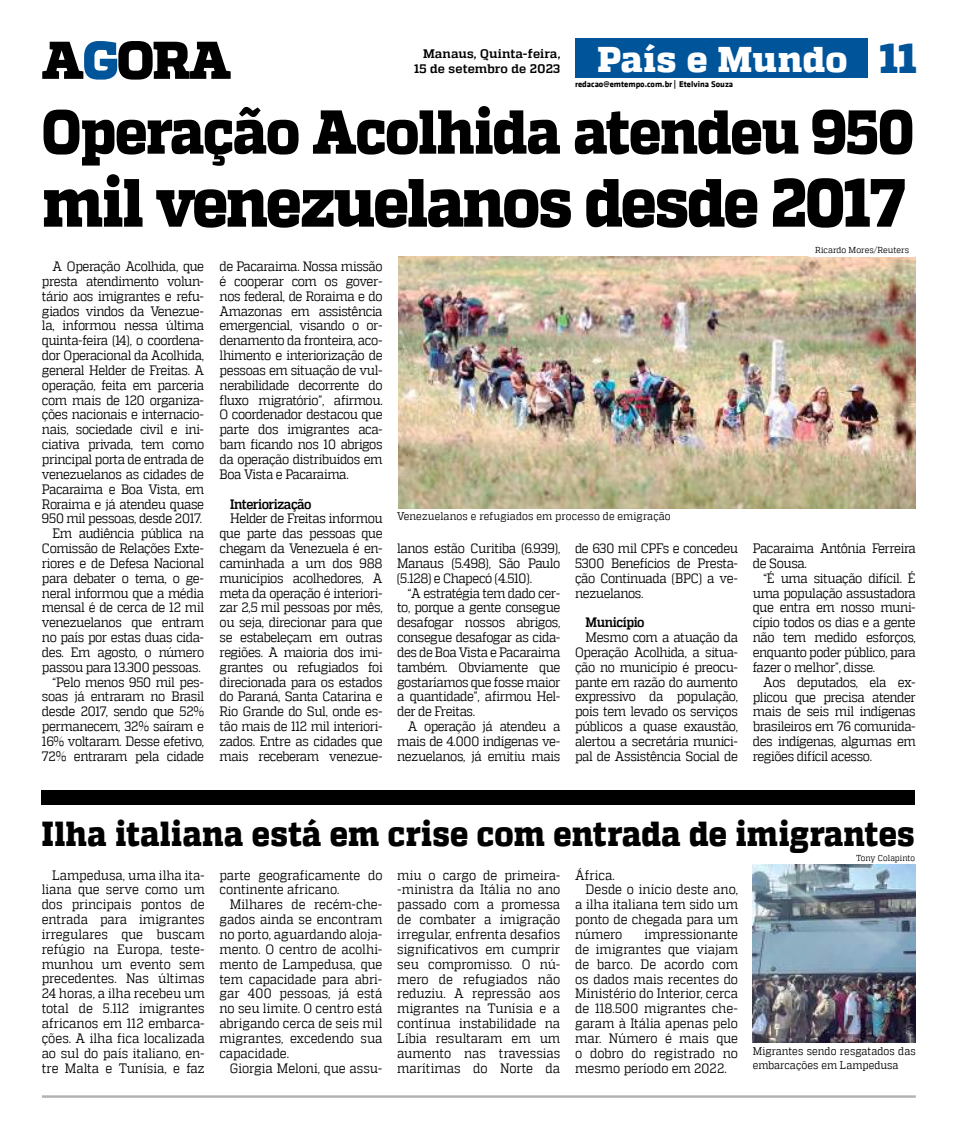
<style>
.page{position:relative;width:957px;height:1134px;background:#fff}
.page>*{position:absolute;margin:0;border:0;box-sizing:border-box;transform-origin:0 0}
.t1{font:800 68px "MW Quadon";letter-spacing:-.03em;color:#000;scale:.9 1}
.t2{font:800 61.88px "MW Quadon";letter-spacing:-.025em;color:#000;scale:.9 1}
.t3{font:800 41.75px "MW Quadon";color:#00549a}
.t4{font:800 35.75px "MW Quadon";letter-spacing:.01em;color:#fff}
.t5{font:800 34.62px "MW Quadon";letter-spacing:.005em;color:#000;scale:.9 1}
.t6{font:13.62px/14.9px "MW Quadon";letter-spacing:-.03em;color:#000;text-align:justify;scale:.9 1}
.t7{font:13.62px/14.9px "MW Quadon";letter-spacing:-.005em;color:#000;scale:.9 1}
.t8{font:700 13.62px "MW Quadon";letter-spacing:-.035em;color:#000;scale:.9 1}
.t9{font:13.62px "MW Quadon";color:#000;scale:.9 1}
.t10{font:700 12.38px/14.9px "MW Quadon";letter-spacing:.01em;color:#000;text-align:right}
.t11{font:11.12px/13.4px "MW Quadon";letter-spacing:.01em;color:#000;scale:.9 1}
.t12{font:700 8.62px "MW Klavika Bd";color:#000}
.t13{font:8.62px "MW Quadon";letter-spacing:.005em;color:#000;scale:.95 1}
.t14{font:8.62px "MW Quadon";letter-spacing:.005em;color:#000;scale:.9 1}
</style>
<div class="page">
<hr style="left:42px;top:1095px;width:874px;height:3px;background:#b1b3b5">
<img style="left:399px;top:256px;width:517px;height:252px">
<div style="left:809px;top:241px;width:106px;height:16px;background:#fff"></div>
<div style="left:41px;top:790px;width:874px;height:15px;background:#000"></div>
<img style="left:753px;top:865px;width:162px;height:178px">
<svg style="left:42px;top:41px;width:189px;height:39px"></svg>
<div style="left:575px;top:39px;width:292px;height:39px;background:#00549a"></div>
<p class="t10" style="left:414px;top:47px;width:148px">Manaus, Quinta-feira,<br>15 de setembro de 2023</p>
<h3 class="t4" style="left:597px;top:38px;width:251px">País e Mundo</h3>
<p class="t12" style="left:575px;top:78px;width:160px">redacao@emtempo.com.br | Etelvina Souza</p>
<h3 class="t3" style="left:879px;top:34px;width:39px">11</h3>
<h2 class="t2" style="left:42px;top:96px;width:970px">Operação Acolhida atendeu 950</h2>
<h1 class="t1" style="left:42px;top:163px;width:960px">mil venezuelanos desde 2017</h1>
<p class="t13" style="left:815px;top:245px;width:100px">Ricardo Mores/Reuters</p>
<p class="t6" style="left:42px;top:259px;width:182px;text-align:right">A Operação Acolhida, que presta atendimento volun&shy;tário aos imigrantes e refu&shy;giados vindos da Venezue&shy;la, informou nessa última quinta-feira (14), o coordena&shy;dor Operacional da Acolhida, general Helder de Freitas. A operação, feita em parceria com mais de 120 organiza&shy;ções nacionais e internacio&shy;nais, sociedade civil e ini&shy;ciativa privada, tem como principal porta de entrada de venezuelanos as cidades de<br>Pacaraima e Boa Vista, em<br>Roraima e já atendeu quase<br>950 mil pessoas, desde 2017.<br>Em audiência pública na<br>Comissão de Relações Exte&shy;riores e de Defesa Nacional para debater o tema, o ge&shy;neral informou que a média mensal é de cerca de 12 mil venezuelanos que entram no país por estas duas cida&shy;des. Em agosto, o número passou para 13.300 pessoas. “Pelo menos 950 mil pes&shy;soas já entraram no Brasil desde 2017, sendo que 52% permanecem, 32% saíram e<br>16% voltaram. Desse efetivo,<br>72% entraram pela cidade</p>
<p class="t6" style="left:220px;top:259px;width:183px">de Pacaraima. Nossa missão é cooperar com os gover&shy;nos federal, de Roraima e do Amazonas em assistência emergencial, visando o or&shy;denamento da fronteira, aco&shy;lhimento e interiorização de pessoas em situação de vul&shy;nerabilidade decorrente do fluxo migratório”, afirmou.<br>O coordenador destacou que parte dos imigrantes aca&shy;bam ficando nos 10 abrigos da operação distribuídos em Boa Vista e Pacaraima.</p>
<p class="t8" style="left:230px;top:496px;width:92px">Interiorização</p>
<p class="t6" style="left:220px;top:511px;width:183px;text-indent:10px">Helder de Freitas informou que parte das pessoas que chegam da Venezuela é en&shy;caminhada a um dos 988 municípios acolhedores, A meta da operação é interiori&shy;zar 2,5 mil pessoas por mês, ou seja, direcionar para que se estabeleçam em outras regiões. A maioria dos imi&shy;grantes ou refugiados foi direcionada para os estados do Paraná, Santa Catarina e Rio Grande do Sul, onde es&shy;tão mais de 112 mil interiori&shy;zados. Entre as cidades que mais receberam venezue-</p>
<p class="t11" style="left:397px;top:510px;width:305px">Venezuelanos e refugiados em processo de emigração</p>
<p class="t6" style="left:397px;top:541px;width:183px">lanos estão Curitiba (6.939), Manaus (5.498), São Paulo (5.128) e Chapecó (4.510).</p>
<p class="t6" style="left:397px;top:585px;width:183px;text-indent:10px">“A estratégia tem dado cer&shy;to, porque a gente consegue desafogar nossos abrigos, consegue desafogar as cida&shy;des de Boa Vista e Pacaraima também. Obviamente que gostaríamos que fosse maior a quantidade”, afirmou Hel&shy;der de Freitas.</p>
<p class="t6" style="left:397px;top:719px;width:183px;text-indent:10px">A operação já atendeu a mais de 4.000 indígenas ve&shy;nezuelanos, já emitiu mais</p>
<p class="t6" style="left:575px;top:541px;width:183px">de 630 mil CPFs e concedeu 5300 Benefícios de Presta&shy;ção Continuada (BPC) a ve&shy;nezuelanos.</p>
<p class="t8" style="left:585px;top:615px;width:67px">Município</p>
<p class="t6" style="left:575px;top:630px;width:183px;text-indent:10px">Mesmo com a atuação da Operação Acolhida, a situa&shy;ção no município é preocu&shy;pante em razão do aumento expressivo da população, pois tem levado os serviços públicos a quase exaustão, alertou a secretária munici&shy;pal de Assistência Social de</p>
<p class="t6" style="left:753px;top:541px;width:183px">Pacaraima Antônia Ferreira de Sousa.</p>
<p class="t6" style="left:753px;top:570px;width:183px;text-indent:10px">“É uma situação difícil. É uma população assustadora que entra em nosso muni&shy;cípio todos os dias e a gente não tem medido esforços, enquanto poder público, para fazer o melhor”, disse.</p>
<p class="t6" style="left:753px;top:674px;width:183px;text-indent:10px">Aos deputados, ela ex&shy;plicou que precisa atender mais de seis mil indígenas brasileiros em 76 comunida&shy;des indígenas, algumas em regiões difícil acesso.</p>
<h3 class="t5" style="left:42px;top:814px;width:971px">Ilha italiana está em crise com entrada de imigrantes</h3>
<p class="t6" style="left:42px;top:867px;width:183px;text-indent:10px">Lampedusa, uma ilha ita&shy;liana que serve como um dos principais pontos de entrada para imigrantes irregulares que buscam refúgio na Europa, teste&shy;munhou um evento sem precedentes. Nas últimas 24 horas, a ilha recebeu um total de 5.112 imigrantes africanos em 112 embarca&shy;ções. A ilha fica localizada ao sul do país italiano, en&shy;tre Malta e Tunísia, e faz</p>
<p class="t7" style="left:219px;top:867px;width:183px">parte geograficamente do continente africano.</p>
<p class="t6" style="left:219px;top:897px;width:183px;text-indent:10px">Milhares de recém-che&shy;gados ainda se encontram no porto, aguardando aloja&shy;mento. O centro de acolhi&shy;mento de Lampedusa, que tem capacidade para abri&shy;gar 400 pessoas, já está no seu limite. O centro está abrigando cerca de seis mil migrantes, excedendo sua capacidade.</p>
<p class="t7" style="left:230px;top:1060px;width:171px">Giorgia Meloni, que assu-</p>
<p class="t6" style="left:397px;top:867px;width:183px">miu o cargo de primeira--ministra da Itália no ano passado com a promessa de combater a imigração irregular, enfrenta desafios significativos em cumprir seu compromisso. O nú&shy;mero de refugiados não reduziu. A repressão aos migrantes na Tunísia e a contínua instabilidade na Líbia resultaram em um aumento nas travessias marítimas do Norte da</p>
<p class="t6" style="left:575px;top:867px;width:46px">África.</p>
<p class="t9" style="left:585px;top:882px;width:171px">Desde o início deste ano,</p>
<p class="t7" style="left:575px;top:897px;width:183px">a ilha italiana tem sido um</p>
<p class="t7" style="left:575px;top:912px;width:183px">ponto de chegada para um</p>
<p class="t6" style="left:575px;top:927px;width:54px">número</p>
<p class="t6" style="left:575px;top:927px;width:183px;text-indent:69px">impressionante de imigrantes que viajam de barco. De acordo com os dados mais recentes do Ministério do Interior, cerca de 118.500 migrantes che&shy;garam à Itália apenas pelo mar. Número é mais que o dobro do registrado no mesmo período em 2022.</p>
<p class="t14" style="left:856px;top:853px;width:67px">Tony Colapinto</p>
<p class="t11" style="left:753px;top:1045px;width:183px">Migrantes sendo resgatados das embarcações em Lampedusa</p>
</div>
